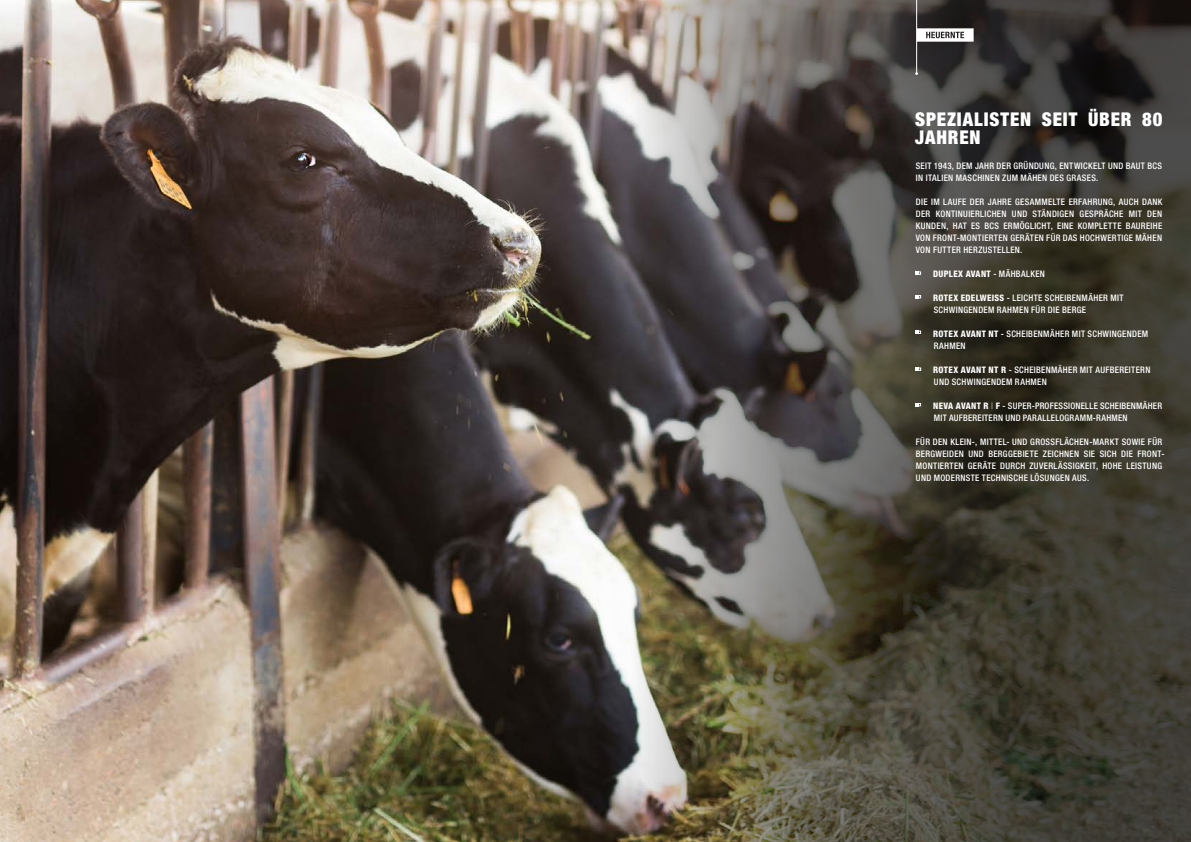
<style>
.page{position:relative;width:1191px;height:842px;background:#fff}
.page>*{position:absolute;margin:0;border:0;box-sizing:border-box;transform-origin:0 0}
.t1{font:900 condensed 19px/18px "Helvetica Neue LTW1 G";letter-spacing:.045em;color:#fff}
.t2{font:500 condensed 9px/12px "Helvetica Neue LTW1 G";letter-spacing:.035em;color:#fff}
.t3{font:800 condensed 9px "Helvetica Neue LTW1 G";letter-spacing:.035em;color:#fff}
.s1{font-weight:500}
.s2{font-weight:800}
.s3{font-weight:300}
</style>
<div class="page">
<img style="left:0;top:0;width:598px;height:842px">
<svg style="left:598px;top:0;width:593px;height:842px;background:#504c43"></svg>
<hr style="left:916px;top:0;width:1px;height:72px;background:#fff">
<svg style="left:915px;top:295px;width:6px;height:3px"></svg>
<svg style="left:915px;top:271px;width:6px;height:4px"></svg>
<svg style="left:915px;top:331px;width:6px;height:3px"></svg>
<svg style="left:915px;top:367px;width:6px;height:4px"></svg>
<svg style="left:915px;top:403px;width:6px;height:3px"></svg>
<svg style="left:916px;top:28px;width:57px;height:14px"></svg>
<h1 class="t1" style="left:915px;top:111px;width:249px">SPEZIALISTEN SEIT ÜBER 80<br>JAHREN</h1>
<p class="t2" style="left:915px;top:160px;width:248px">SEIT 1943, DEM JAHR DER GRÜNDUNG, ENTWICKELT UND BAUT BCS<br>IN ITALIEN MASCHINEN ZUM MÄHEN DES GRASES.</p>
<p class="t2" style="left:915px;top:196px;width:248px;text-align:justify">DIE IM LAUFE DER JAHRE GESAMMELTE ERFAHRUNG, AUCH DANK DER KONTINUIERLICHEN UND STÄNDIGEN GESPRÄCHE MIT DEN KUNDEN, HAT ES BCS ERMÖGLICHT, EINE KOMPLETTE BAUREIHE VON FRONT-MONTIERTEN GERÄTEN FÜR DAS HOCHWERTIGE MÄHEN VON FUTTER HERZUSTELLEN.</p>
<p class="t3" style="left:933px;top:268px;width:113px">DUPLEX AVANT <span class="s1">- MÄHBALKEN</span></p>
<p class="t2" style="left:933px;top:292px;width:192px"><span class="s2">ROTEX EDELWEISS</span> - LEICHTE SCHEIBENMÄHER MIT<br>SCHWINGENDEM RAHMEN FÜR DIE BERGE</p>
<p class="t2" style="left:933px;top:328px;width:216px"><span class="s2">ROTEX AVANT NT</span> - SCHEIBENMÄHER MIT SCHWINGENDEM<br>RAHMEN</p>
<p class="t2" style="left:933px;top:364px;width:219px"><span class="s2">ROTEX AVANT NT R</span> - SCHEIBENMÄHER MIT AUFBEREITERN<br>UND SCHWINGENDEM RAHMEN</p>
<p class="t2" style="left:933px;top:400px;width:230px"><span class="s2">NEVA AVANT R</span> <span class="s3">|</span> <span class="s2">F</span> - SUPER-PROFESSIONELLE SCHEIBENMÄHER<br>MIT AUFBEREITERN UND PARALLELOGRAMM-RAHMEN</p>
<p class="t2" style="left:916px;top:436px;width:250px">FÜR DEN KLEIN-, MITTEL- UND GROSSFLÄCHEN-MARKT SOWIE FÜR BERGWEIDEN UND BERGGEBIETE ZEICHNEN SIE SICH DIE FRONT-MONTIERTEN GERÄTE DURCH ZUVERLÄSSIGKEIT, HOHE LEISTUNG UND MODERNSTE TECHNISCHE LÖSUNGEN AUS.</p>
</div>
